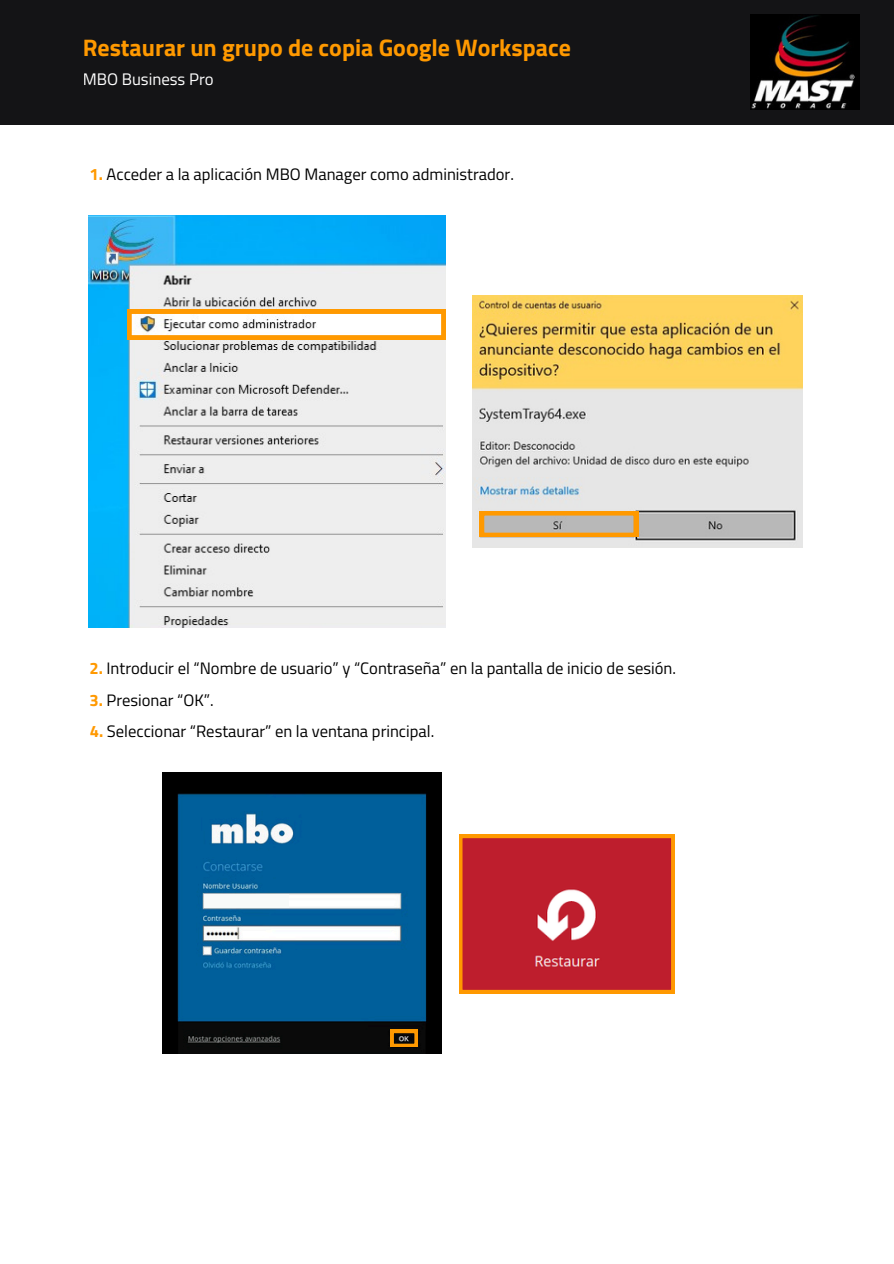
<style>
.page{position:relative;width:894px;height:1264px;background:#fff}
.page>*{position:absolute;margin:0;border:0;box-sizing:border-box;transform-origin:0 0}
.t1{font:700 23.85px "Titillium Web";color:#f90}
.t2{font:16.8px "Titillium Web";color:#fff}
.t3{font:16.5px "Titillium Web";color:#000}
.s1{font-weight:700;color:#f90}
</style>
<div class="page">
<div style="left:0;top:0;width:893px;height:124px;background:#141416"></div>
<img style="left:88px;top:216px;width:357px;height:412px">
<img style="left:472px;top:295px;width:330px;height:252px">
<svg style="left:127px;top:309px;width:318px;height:30px"></svg>
<svg style="left:479px;top:511px;width:159px;height:26px;background:#d2ab70"></svg>
<img style="left:162px;top:772px;width:279px;height:281px">
<svg style="left:390px;top:1029px;width:27px;height:17px"></svg>
<div style="left:204px;top:894px;width:84px;height:13px;background:#f7faf9"></div>
<svg style="left:459px;top:834px;width:215px;height:159px;background:#c53233"></svg>
<img style="left:750px;top:15px;width:108px;height:94px">
<h1 class="t1" style="left:83px;top:29px;width:489px">Restaurar un grupo de copia Google Workspace</h1>
<p class="t2" style="left:83px;top:66px;width:132px">MBO Business Pro</p>
<p class="t3" style="left:89px;top:162px;width:426px"><span class="s1">1.</span> Acceder a la aplicación MBO Manager como administrador.</p>
<p class="t3" style="left:89px;top:655px;width:588px"><span class="s1">2.</span> Introducir el “Nombre de usuario” y “Contraseña” en la pantalla de inicio de sesión.</p>
<p class="t3" style="left:89px;top:687px;width:126px"><span class="s1">3.</span> Presionar “OK”.</p>
<p class="t3" style="left:90px;top:718px;width:346px"><span class="s1">4.</span> Seleccionar “Restaurar” en la ventana principal.</p>
</div>
